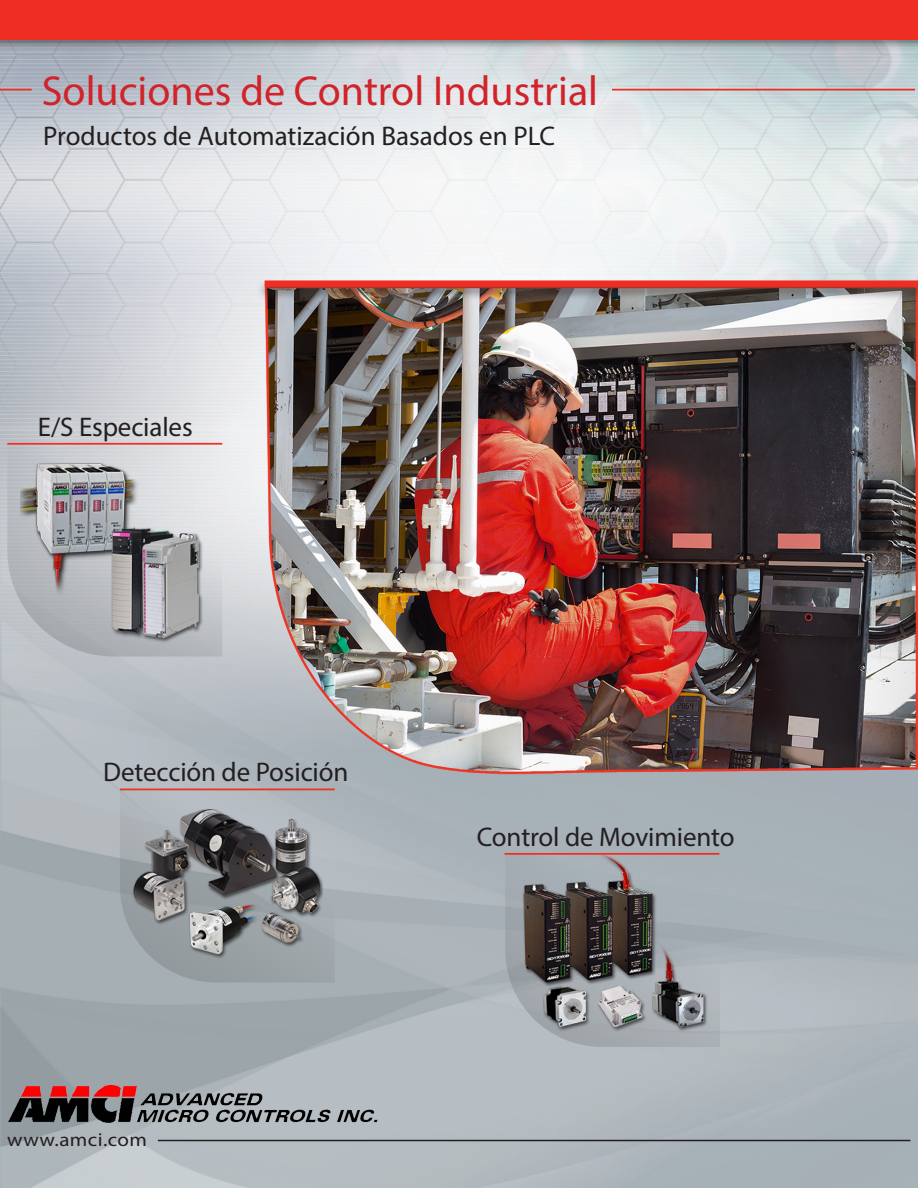
<style>
.page{position:relative;width:918px;height:1188px;background:#fff}
.page>*{position:absolute;margin:0;border:0;box-sizing:border-box;transform-origin:0 0}
.t1{font:42px "Myriad Pro";color:#d1232a}
.Bullets{font:27px "Myriad Pro";letter-spacing:-.005em;color:#231f20}
.t2{font:18.9px "Myriad Pro";letter-spacing:.02em;color:#231f20;scale:1.11 1}
</style>
<div class="page">
<img style="left:0;top:51px;width:918px;height:1137px">
<img style="left:193px;top:286px;width:725px;height:490px">
<svg style="left:505px;top:854px;width:215px;height:193px;background:#a9b0b5"></svg>
<svg style="left:120px;top:790px;width:215px;height:193px;background:#a4acb0"></svg>
<svg style="left:7px;top:445px;width:215px;height:212px;background:#c6c9cd"></svg>
<hr style="left:158px;top:1140px;width:752px;height:1px;background:#231f20">
<hr style="left:612px;top:89px;width:303px;height:2px;background:#ee3124">
<hr style="left:0;top:89px;width:32px;height:2px;background:#ee3124">
<div style="left:257px;top:279px;width:661px;height:22px;background:#231f20;opacity:.54"></div>
<div style="left:265px;top:280px;width:653px;height:6px;background:#ee2e22"></div>
<img style="left:21px;top:457px;width:188px;height:189px">
<img style="left:518px;top:848px;width:189px;height:190px">
<hr style="left:7px;top:443px;width:215px;height:2px;background:#ee3124">
<hr style="left:120px;top:789px;width:215px;height:1px;background:#ee3124">
<hr style="left:505px;top:853px;width:214px;height:2px;background:#ee3124">
<img style="left:133px;top:790px;width:189px;height:188px">
<div style="left:0;top:0;width:918px;height:51px;background:#231f20;opacity:.55"></div>
<div style="left:0;top:0;width:918px;height:40px;background:#ee2e22"></div>
<img style="left:6px;top:1082px;width:375px;height:43px">
<p class="t1" style="left:42px;top:65px;width:558px">Soluciones de Control Industrial</p>
<p class="Bullets" style="left:43px;top:119px;width:513px">Productos de Automatización Basados en PLC</p>
<p class="Bullets" style="left:38px;top:410px;width:156px">E/S Especiales</p>
<p class="Bullets" style="left:103px;top:755px;width:247px">Detección de Posición</p>
<p class="t2" style="left:7px;top:1128px;width:127px">www.amci.com</p>
<p class="Bullets" style="left:477px;top:821px;width:259px">Control de Movimiento</p>
</div>
